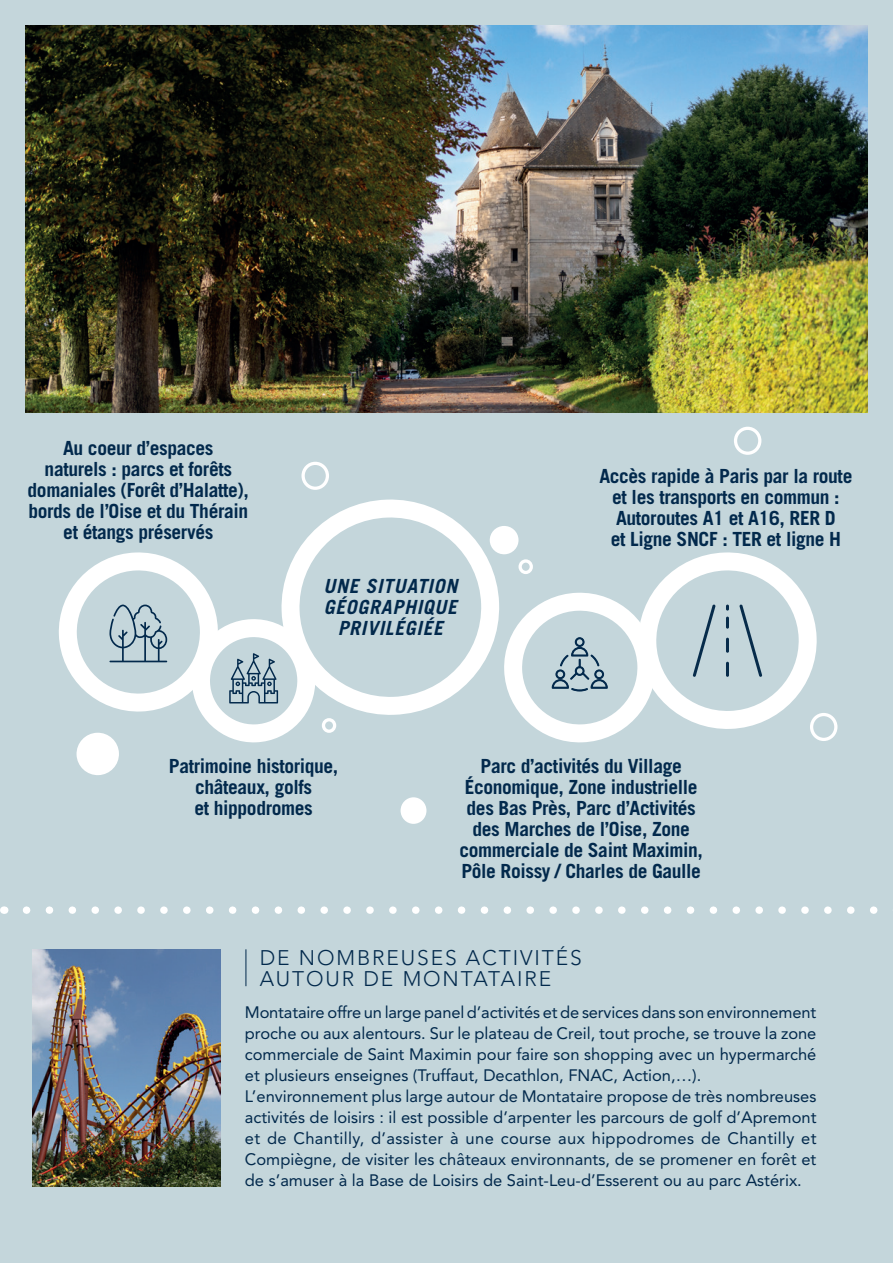
<style>
.page{position:relative;width:893px;height:1263px;background:#c4d6db}
.page>*{position:absolute;margin:0;border:0;box-sizing:border-box;transform-origin:0 0}
.t1{font:300 21px/21px "Avenir LT Std";letter-spacing:.09em;color:#02294c}
.t2{font:700 19.5px/21px "Trade Gothic LT Std";letter-spacing:-.02em;color:#02294c;text-align:center}
.t3{font:italic 700 19.5px/21px "Trade Gothic LT Std";letter-spacing:.04em;color:#02294c;text-align:center}
.t4{font:16.5px/21px "Avenir LT Std";color:#02294c}
</style>
<div class="page">
<img style="left:33px;top:949px;width:187px;height:237px">
<img style="left:26px;top:26px;width:841px;height:386px">
<hr style="left:246px;top:949px;width:1px;height:37px;background:#02294c">
<svg style="left:319px;top:488px;width:111px;height:19px"></svg>
<div style="left:76px;top:732px;width:43px;height:43px;background:#fff;border-radius:50%"></div>
<div style="left:401px;top:797px;width:25px;height:27px;background:#fff;border-radius:50%"></div>
<div style="left:301px;top:462px;width:28px;height:28px;border:3px solid #fff;border-radius:50%"></div>
<div style="left:810px;top:713px;width:27px;height:28px;border:3px solid #fff;border-radius:50%"></div>
<div style="left:734px;top:427px;width:27px;height:28px;border:3px solid #fff;border-radius:50%"></div>
<svg style="left:26px;top:906px;width:852px;height:8px"></svg>
<svg style="left:58px;top:507px;width:768px;height:246px"></svg>
<p class="t2" style="left:28px;top:437px;width:223px">Au coeur d’espaces<br>naturels : parcs et forêts domaniales (Forêt d’Halatte), bords de l’Oise et du Thérain et étangs préservés</p>
<p class="t3" style="left:323px;top:576px;width:135px">UNE SITUATION<br>GÉOGRAPHIQUE<br>PRIVILÉGIÉE</p>
<p class="t2" style="left:599px;top:465px;width:254px">Accès rapide à Paris par la route et les transports en commun :<br>Autoroutes A1 et A16, RER D<br>et Ligne SNCF : TER et ligne H</p>
<p class="t2" style="left:169px;top:755px;width:171px">Patrimoine historique, châteaux, golfs<br>et hippodromes</p>
<p class="t2" style="left:459px;top:755px;width:245px">Parc d’activités du Village<br>Économique, Zone industrielle des Bas Près, Parc d’Activités des Marches de l’Oise, Zone commerciale de Saint Maximin,<br>Pôle Roissy / Charles de Gaulle</p>
<p class="t1" style="left:260px;top:947px;width:324px">DE NOMBREUSES ACTIVITÉS<br>AUTOUR DE MONTATAIRE</p>
<p class="t4" style="left:245px;top:1002px;width:573px">Montataire offre un large panel d’activités et de services dans son environnement proche ou aux alentours. Sur le plateau de Creil, tout proche, se trouve la zone commerciale de Saint Maximin pour faire son shopping avec un hypermarché et plusieurs enseignes (Truffaut, Decathlon, FNAC, Action,…).<br>L’environnement plus large autour de Montataire propose de très nombreuses activités de loisirs : il est possible d’arpenter les parcours de golf d’Apremont et de Chantilly, d’assister à une course aux hippodromes de Chantilly et Compiègne, de visiter les châteaux environnants, de se promener en forêt et de s’amuser à la Base de Loisirs de Saint-Leu-d’Esserent ou au parc Astérix.</p>
</div>
